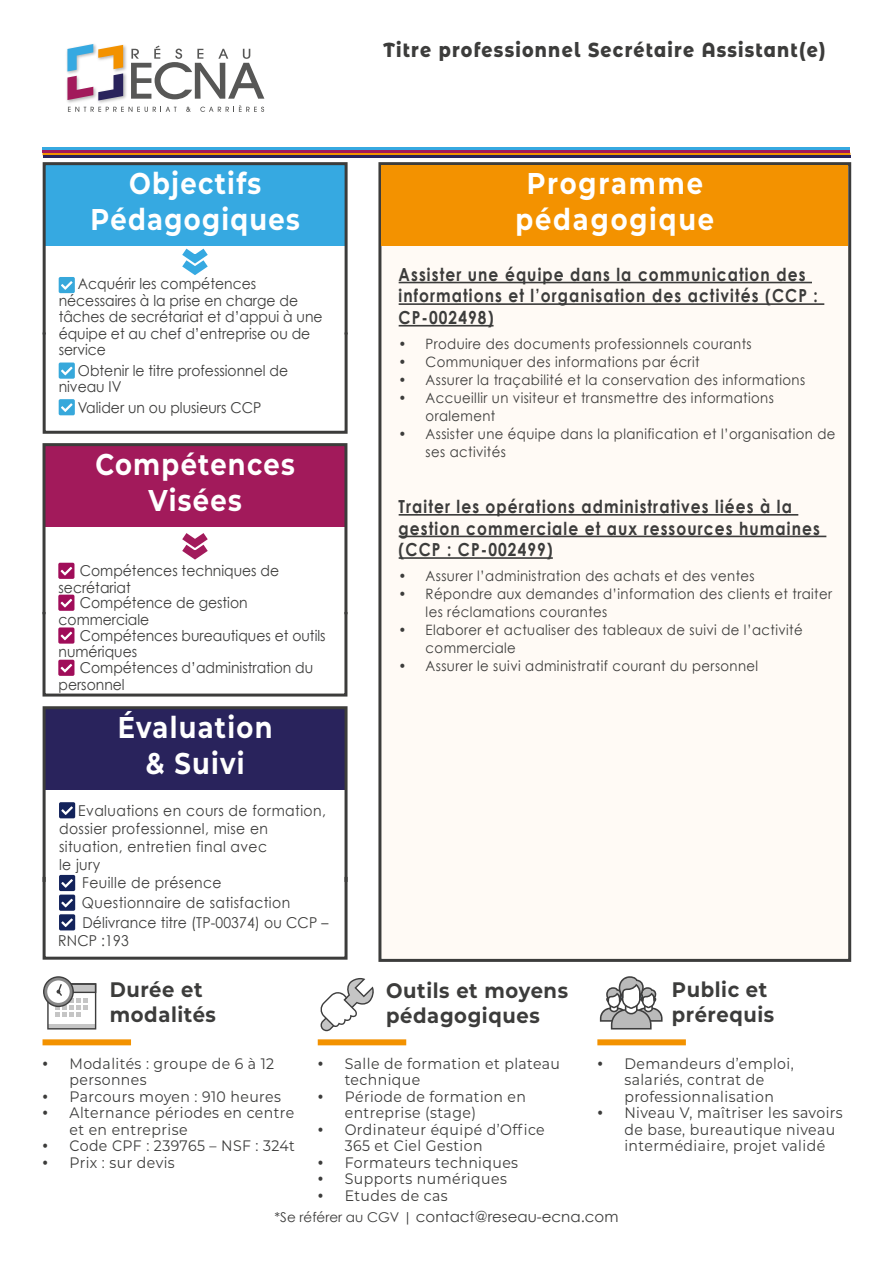
<style>
.page{position:relative;width:893px;height:1263px;background:#fff}
.page>*{position:absolute;margin:0;border:0;box-sizing:border-box;transform-origin:0 0}
.t1{font:700 30px/36px "Montserrat";letter-spacing:.05em;color:#fff;text-align:center;scale:.86 1}
.t2{font:700 30px/36px "Montserrat";letter-spacing:.07em;color:#fff;text-align:center;scale:.86 1}
.t3{font:700 21px/25.2px "Montserrat";letter-spacing:.03em;color:#3c3c3b;scale:.93 1}
.t4{font:800 20.25px "Montserrat Alternates";letter-spacing:.07em;color:#3c3c3b;scale:.86 1}
.t5{font:700 18px/21.6px "Century Gothic";letter-spacing:.07em;color:#3c3c3b;scale:.86 1}
.t6{font:15.15px/16.5px "Montserrat";letter-spacing:.03em;color:#3c3c3b;scale:.93 1}
.t7{font:15px/16.5px "Century Gothic";color:#3c3c3b;scale:.93 1}
.t8{font:15px/18px "Century Gothic";letter-spacing:.03em;color:#3c3c3b;scale:.93 1}
.t9{font:15px "Century Gothic";color:#3d3d3c}
.t10{font:14.25px/18px "Century Gothic";letter-spacing:.03em;color:#3c3c3b;scale:.93 1}
.s1{font-family:"Bebas Neue"}
.s2{font-size:13.5px}
</style>
<div class="page">
<div style="left:378px;top:162px;width:473px;height:800px;background:#fffaf5;border:3px solid #3c3c3b"></div>
<div style="left:381px;top:165px;width:467px;height:80px;background:#f39200"></div>
<svg style="left:182px;top:533px;width:26px;height:27px"></svg>
<svg style="left:174px;top:245px;width:42px;height:30px"></svg>
<div style="left:597px;top:1039px;width:89px;height:6px;background:#f39200"></div>
<div style="left:45px;top:446px;width:300px;height:81px;background:#a21a5b"></div>
<div style="left:46px;top:709px;width:299px;height:80px;background:#29235c"></div>
<hr style="left:399px;top:282px;width:413px;height:1px;background:#3c3c3b">
<hr style="left:399px;top:303px;width:425px;height:2px;background:#3c3c3b">
<hr style="left:399px;top:325px;width:95px;height:1px;background:#3c3c3b">
<hr style="left:399px;top:514px;width:399px;height:2px;background:#3c3c3b">
<hr style="left:399px;top:536px;width:427px;height:1px;background:#3c3c3b">
<hr style="left:399px;top:557px;width:154px;height:2px;background:#3c3c3b">
<hr style="left:43px;top:153px;width:807px;height:2px;background:#f39200">
<hr style="left:43px;top:147px;width:807px;height:3px;background:#36a9e1">
<hr style="left:43px;top:150px;width:807px;height:3px;background:#a21a5b">
<hr style="left:43px;top:155px;width:807px;height:3px;background:#29235c">
<svg style="left:58px;top:563px;width:16px;height:16px"></svg>
<svg style="left:59px;top:802px;width:16px;height:16px"></svg>
<svg style="left:68px;top:107px;width:109px;height:5px"></svg>
<svg style="left:186px;top:107px;width:5px;height:5px"></svg>
<svg style="left:200px;top:105px;width:64px;height:7px"></svg>
<svg style="left:131px;top:46px;width:133px;height:53px"></svg>
<img style="left:123px;top:45px;width:4px;height:26px">
<img style="left:66px;top:52px;width:1px;height:12px">
<img style="left:99px;top:73px;width:28px;height:30px">
<img style="left:66px;top:81px;width:33px;height:22px">
<svg style="left:67px;top:44px;width:56px;height:57px"></svg>
<div style="left:46px;top:165px;width:299px;height:80px;background:#36a9e1"></div>
<svg style="left:59px;top:277px;width:16px;height:16px"></svg>
<svg style="left:600px;top:976px;width:63px;height:53px"></svg>
<div style="left:318px;top:1039px;width:88px;height:6px;background:#f39200"></div>
<svg style="left:320px;top:978px;width:54px;height:53px"></svg>
<div style="left:43px;top:1039px;width:88px;height:6px;background:#f39200"></div>
<svg style="left:43px;top:976px;width:53px;height:53px"></svg>
<div style="left:43px;top:443px;width:304px;height:173px;border:3px solid #3c3c3b"></div>
<svg style="left:42px;top:595px;width:306px;height:102px"></svg>
<div style="left:43px;top:162px;width:305px;height:174px;border:3px solid #3c3c3b"></div>
<div style="left:43px;top:706px;width:305px;height:177px;border:3px solid #3c3c3b"></div>
<svg style="left:42px;top:874px;width:306px;height:86px"></svg>
<svg style="left:42px;top:329px;width:306px;height:105px"></svg>
<h1 class="t1" style="left:91px;top:164px;width:245px">Objectifs<br>Pédagogiques</h1>
<p class="t7" style="left:59px;top:275px;width:285px;text-indent:19px">Acquérir les compétences nécessaires à la prise en charge de tâches de secrétariat et d’appui à une équipe et au chef d’entreprise ou de service</p>
<p class="t7" style="left:59px;top:362px;width:248px;text-indent:19px">Obtenir le titre professionnel de niveau IV</p>
<p class="t7" style="left:78px;top:399px;width:199px">Valider un ou plusieurs CCP</p>
<h1 class="t1" style="left:95px;top:445px;width:233px">Compétences<br>Visées</h1>
<p class="t7" style="left:80px;top:562px;width:216px">Compétences techniques de</p>
<p class="t7" style="left:59px;top:579px;width:79px">secrétariat</p>
<p class="t7" style="left:80px;top:594px;width:182px">Compétence de gestion</p>
<p class="t7" style="left:59px;top:611px;width:99px">commerciale</p>
<p class="t7" style="left:80px;top:627px;width:266px">Compétences bureautiques et outils</p>
<p class="t7" style="left:59px;top:643px;width:86px">numériques</p>
<p class="t7" style="left:80px;top:659px;width:253px">Compétences d’administration du</p>
<p class="t7" style="left:59px;top:676px;width:73px">personnel</p>
<h1 class="t1" style="left:118px;top:708px;width:182px">Évaluation &amp; Suivi</h1>
<p class="t8" style="left:59px;top:801px;width:288px;text-indent:19px">Evaluations en cours de formation, dossier professionnel, mise en situation, entretien final avec<br>le jury</p>
<p class="t8" style="left:82px;top:873px;width:267px;line-height:19.6px">Feuille de présence<br>Questionnaire de satisfaction<br>Délivrance titre (TP-00374) ou CCP –</p>
<p class="t7" style="left:58px;top:932px;width:77px">RNCP :193</p>
<h3 class="t4" style="left:383px;top:35px;width:516px">Titre professionnel Secrétaire Assistant(e)</h3>
<h1 class="t2" style="left:516px;top:164px;width:232px">Programme pédagogique</h1>
<p class="t5" style="left:399px;top:263px;width:489px">Assister une équipe dans la communication des informations et l’organisation des activités (CCP :<br>CP-002498)</p>
<p class="t10" style="left:399px;top:334px;width:381px">• Produire des documents professionnels courants</p>
<p class="t10" style="left:399px;top:352px;width:325px">• Communiquer des informations par écrit</p>
<p class="t10" style="left:399px;top:370px;width:439px">• Assurer la traçabilité et la conservation des informations</p>
<p class="t10" style="left:426px;top:388px;width:376px;text-indent:-27px">• Accueillir un visiteur et transmettre des informations oralement</p>
<p class="t10" style="left:426px;top:424px;width:442px;text-indent:-27px">• Assister une équipe dans la planification et l’organisation de ses activités</p>
<p class="t5" style="left:399px;top:495px;width:491px">Traiter les opérations administratives liées à la gestion commerciale et aux ressources humaines (CCP : CP-002499)</p>
<p class="t10" style="left:399px;top:566px;width:384px">• Assurer l’administration des achats et des ventes</p>
<p class="t10" style="left:426px;top:584px;width:439px;text-indent:-27px">• Répondre aux demandes d’information des clients et traiter les réclamations courantes</p>
<p class="t10" style="left:426px;top:620px;width:407px;text-indent:-27px">• Elaborer et actualiser des tableaux de suivi de l’activité commerciale</p>
<p class="t10" style="left:399px;top:656px;width:388px">• Assurer le suivi administratif courant du personnel</p>
<h2 class="t3" style="left:110px;top:975px;width:116px">Durée et modalités</h2>
<p class="t6" style="left:70px;top:1054px;width:222px;text-indent:-27px"><span class="s1">•</span> Modalités : groupe de 6 à 12 personnes</p>
<p class="t6" style="left:43px;top:1087px;width:258px"><span class="s1">•</span> Parcours moyen : 910 heures</p>
<p class="t6" style="left:70px;top:1104px;width:243px;text-indent:-27px"><span class="s1">•</span> Alternance périodes en centre et en entreprise</p>
<p class="t6" style="left:43px;top:1137px;width:273px"><span class="s1">•</span> Code CPF : 239765 – NSF : 324t</p>
<p class="t6" style="left:43px;top:1153px;width:144px"><span class="s1">•</span> Prix : sur devis</p>
<h2 class="t3" style="left:386px;top:976px;width:197px">Outils et moyens pédagogiques</h2>
<p class="t6" style="left:345px;top:1054px;width:233px;text-indent:-27px"><span class="s1">•</span> Salle de formation et plateau technique</p>
<p class="t6" style="left:345px;top:1087px;width:196px;text-indent:-27px"><span class="s1">•</span> Période de formation en entreprise (stage)</p>
<p class="t6" style="left:345px;top:1120px;width:217px;text-indent:-27px"><span class="s1">•</span> Ordinateur équipé d’Office<br>365 et Ciel Gestion</p>
<p class="t6" style="left:318px;top:1153px;width:217px"><span class="s1">•</span> Formateurs techniques</p>
<p class="t6" style="left:318px;top:1170px;width:205px"><span class="s1">•</span> Supports numériques</p>
<p class="t6" style="left:318px;top:1186px;width:141px"><span class="s1">•</span> Etudes de cas</p>
<h2 class="t3" style="left:672px;top:975px;width:112px">Public et prérequis</h2>
<p class="t6" style="left:597px;top:1054px;width:213px;text-align:center"><span class="s1">•</span> Demandeurs d’emploi, salariés, contrat de professionnalisation</p>
<p class="t6" style="left:624px;top:1104px;width:236px;text-indent:-27px"><span class="s1">•</span> Niveau V, maîtriser les savoirs de base, bureautique niveau intermédiaire, projet validé</p>
<p class="t9" style="left:275px;top:1207px;width:345px"><span class="s2">*Se référer au CGV |</span> contact@reseau-ecna.com</p>
</div>
